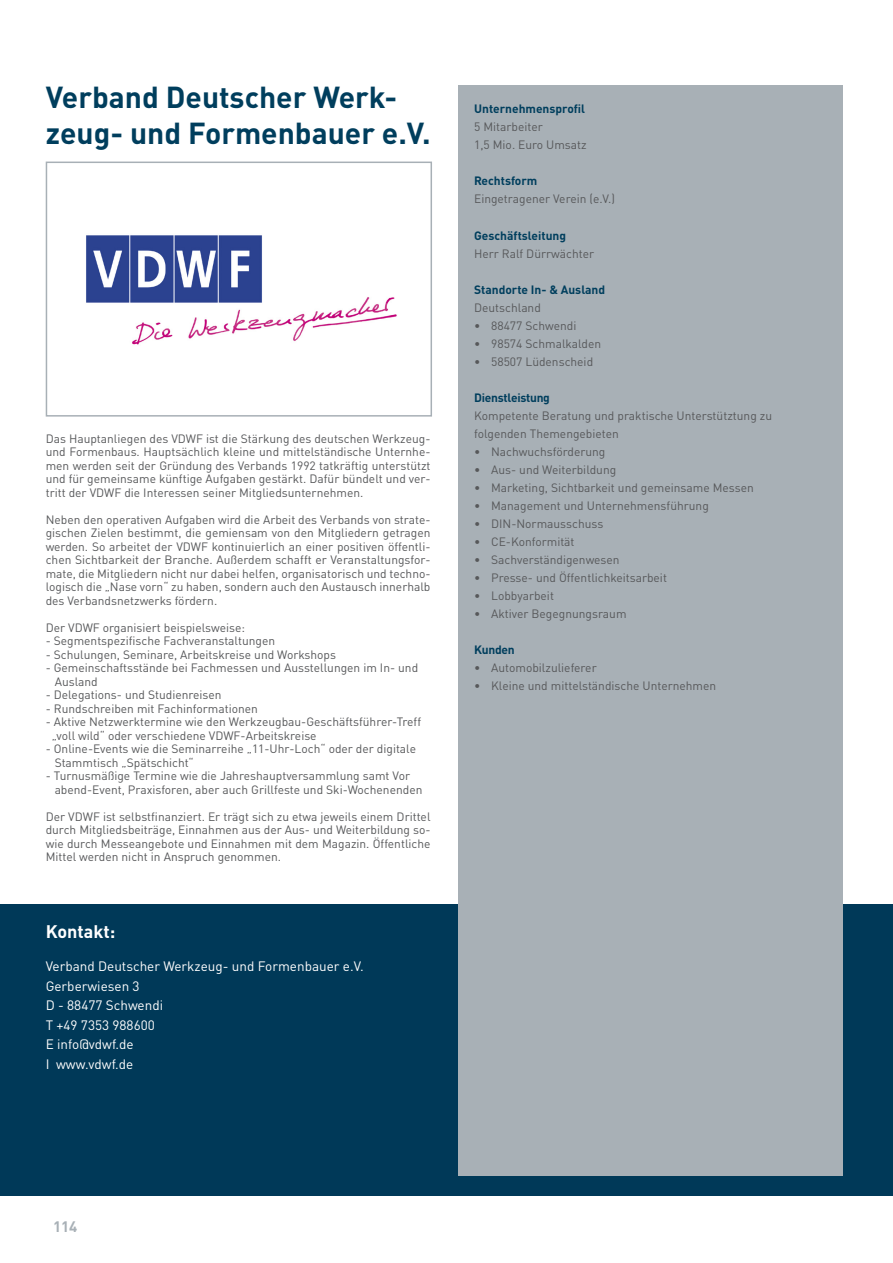
<style>
.page{position:relative;width:893px;height:1263px;background:#fff}
.page>*{position:absolute;margin:0;border:0;box-sizing:border-box;transform-origin:0 0}
.Absatzformat_2{font:700 30px "DINOT";color:#003e5d}
.t1{font:700 18px "DINOT";color:#fff}
.t2{font:700 15px "DINOT";color:#a8b0b6}
.t3{font:13.5px "DINOT";color:#fff}
.t4{font:12px/13.5px "DINOT";color:#57585a}
.t5{font:700 12px "DINOT";color:#003e5d}
.t6{font:700 12px "DINOT";letter-spacing:-.02em;color:#003e5d}
</style>
<div class="page">
<div style="left:0;top:905px;width:893px;height:291px;background:#003958"></div>
<div style="left:458px;top:85px;width:384px;height:1091px;background:#a8b0b6"></div>
<div style="left:46px;top:162px;width:386px;height:255px;border:2px solid #a8b0b6"></div>
<img style="left:86px;top:235px;width:311px;height:110px">
<p class="Absatzformat_2" style="left:46px;top:78px;width:353px">Verband Deutscher Werk-</p>
<p class="Absatzformat_2" style="left:46px;top:114px;width:386px">zeug- und Formenbauer e.V.</p>
<p class="t4" style="left:46px;top:432px;width:386px;text-align:justify">Das Hauptanliegen des VDWF ist die Stärkung des deutschen Werkzeug&shy;und Formenbaus. Hauptsächlich kleine und mittelständische Unternhe&shy;men werden seit der Gründung des Verbands 1992 tatkräftig unterstützt und für gemeinsame künftige Aufgaben gestärkt. Dafür bündelt und ver&shy;tritt der VDWF die Interessen seiner Mitgliedsunternehmen.</p>
<p class="t4" style="left:46px;top:513px;width:386px;text-align:justify">Neben den operativen Aufgaben wird die Arbeit des Verbands von strate&shy;gischen Zielen bestimmt, die gemiensam von den Mitgliedern getragen werden. So arbeitet der VDWF kontinuierlich an einer positiven öffentli&shy;chen Sichtbarkeit der Branche. Außerdem schafft er Veranstaltungsfor&shy;mate, die Mitgliedern nicht nur dabei helfen, organisatorisch und techno&shy;logisch die „Nase vorn“ zu haben, sondern auch den Austausch innerhalb des Verbandsnetzwerks fördern.</p>
<p class="t4" style="left:46px;top:621px;width:201px">Der VDWF organisiert beispielsweise:</p>
<p class="t4" style="left:46px;top:634px;width:231px">- Segmentspezifische Fachveranstaltungen</p>
<p class="t4" style="left:46px;top:648px;width:292px">- Schulungen, Seminare, Arbeitskreise und Workshops</p>
<p class="t4" style="left:55px;top:661px;width:365px;text-indent:-9px">- Gemeinschaftsstände bei Fachmessen und Ausstellungen im In- und<br>Ausland</p>
<p class="t4" style="left:46px;top:688px;width:177px">- Delegations- und Studienreisen</p>
<p class="t4" style="left:46px;top:702px;width:214px">- Rundschreiben mit Fachinformationen</p>
<p class="t4" style="left:52px;top:715px;width:371px;text-indent:-6px">- Aktive Netzwerktermine wie den Werkzeugbau-Geschäftsführer-Treff „voll wild“ oder verschiedene VDWF-Arbeitskreise</p>
<p class="t4" style="left:55px;top:742px;width:363px;text-indent:-9px">- Online-Events wie die Seminarreihe „11-Uhr-Loch“ oder der digitale<br>Stammtisch „Spätschicht“</p>
<p class="t4" style="left:55px;top:769px;width:369px;text-indent:-9px">- Turnusmäßige Termine wie die Jahreshauptversammlung samt Vor abend-Event, Praxisforen, aber auch Grillfeste und Ski-Wochenenden</p>
<p class="t4" style="left:46px;top:810px;width:386px;text-align:justify">Der VDWF ist selbstfinanziert. Er trägt sich zu etwa jeweils einem Drittel durch Mitgliedsbeiträge, Einnahmen aus der Aus- und Weiterbildung so&shy;wie durch Messeangebote und Einnahmen mit dem Magazin. Öffentliche Mittel werden nicht in Anspruch genommen.</p>
<p class="t1" style="left:46px;top:920px;width:71px">Kontakt:</p>
<p class="t3" style="left:46px;top:958px;width:319px">Verband Deutscher Werkzeug- und Formenbauer e.V.</p>
<p class="t3" style="left:46px;top:977px;width:95px">Gerberwiesen 3</p>
<p class="t3" style="left:46px;top:997px;width:119px">D - 88477 Schwendi</p>
<p class="t3" style="left:46px;top:1016px;width:111px">T +49 7353 988600</p>
<p class="t3" style="left:46px;top:1036px;width:90px">E info@vdwf.de</p>
<p class="t3" style="left:46px;top:1055px;width:89px">I www.vdwf.de</p>
<p class="t5" style="left:474px;top:101px;width:113px">Unternehmensprofil</p>
<p class="t4" style="left:474px;top:120px;width:70px">5 Mitarbeiter</p>
<p class="t4" style="left:474px;top:138px;width:114px">1,5 Mio. Euro Umsatz</p>
<p class="t5" style="left:474px;top:173px;width:65px">Rechtsform</p>
<p class="t4" style="left:474px;top:192px;width:142px">Eingetragener Verein (e.V.)</p>
<p class="t5" style="left:474px;top:227px;width:93px">Geschäftsleitung</p>
<p class="t4" style="left:474px;top:246px;width:121px">Herr Ralf Dürrwächter</p>
<p class="t5" style="left:474px;top:281px;width:133px">Standorte In- &amp; Ausland</p>
<p class="t4" style="left:474px;top:300px;width:68px">Deutschland</p>
<p class="t4" style="left:474px;top:318px;width:104px">• 88477 Schwendi</p>
<p class="t4" style="left:474px;top:336px;width:129px">• 98574 Schmalkalden</p>
<p class="t4" style="left:474px;top:354px;width:121px">• 58507 Lüdenscheid</p>
<p class="t6" style="left:474px;top:389px;width:77px">Dienstleistung</p>
<p class="t4" style="left:474px;top:406px;width:299px;line-height:18px">Kompetente Beratung und praktische Unterstütztung zu folgenden Themengebieten</p>
<p class="t4" style="left:474px;top:444px;width:133px">• Nachwuchsförderung</p>
<p class="t4" style="left:474px;top:462px;width:144px">• Aus- und Weiterbildung</p>
<p class="t4" style="left:474px;top:480px;width:281px">• Marketing, Sichtbarkeit und gemeinsame Messen</p>
<p class="t4" style="left:474px;top:498px;width:236px">• Management und Unternehmensführung</p>
<p class="t4" style="left:474px;top:516px;width:131px">• DIN-Normausschuss</p>
<p class="t4" style="left:474px;top:534px;width:102px">• CE-Konformität</p>
<p class="t4" style="left:474px;top:552px;width:147px">• Sachverständigenwesen</p>
<p class="t4" style="left:474px;top:570px;width:194px">• Presse- und Öffentlichkeitsarbeit</p>
<p class="t4" style="left:474px;top:588px;width:81px">• Lobbyarbeit</p>
<p class="t4" style="left:474px;top:606px;width:154px">• Aktiver Begegnungsraum</p>
<p class="t5" style="left:474px;top:641px;width:42px">Kunden</p>
<p class="t4" style="left:474px;top:660px;width:124px">• Automobilzulieferer</p>
<p class="t4" style="left:474px;top:678px;width:244px">• Kleine und mittelständische Unternehmen</p>
<p class="t2" style="left:53px;top:1217px;width:26px">114</p>
</div>
